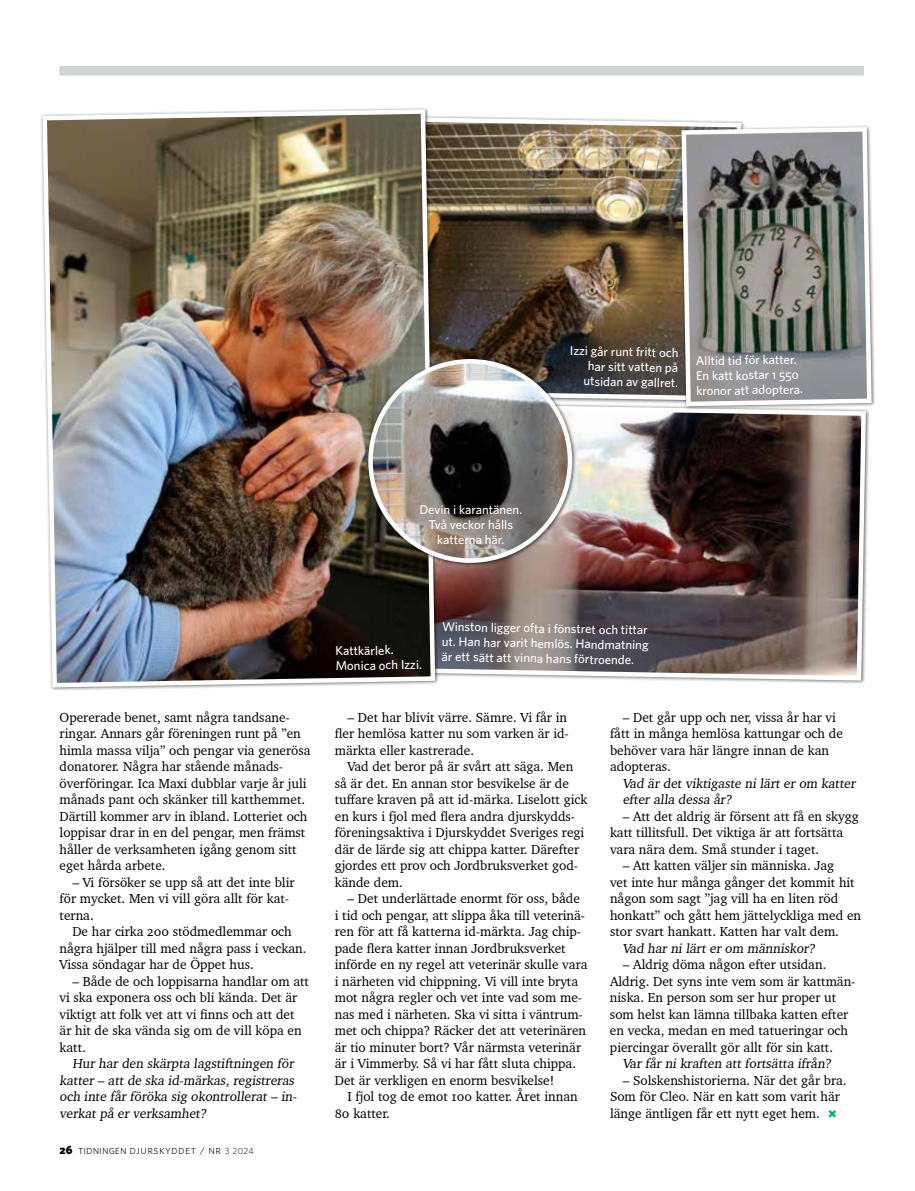
<style>
.page{position:relative;width:915px;height:1191px;background:#fff}
.page>*{position:absolute;margin:0;border:0;box-sizing:border-box;transform-origin:0 0}
.t1{font:13.35px/16.5px "Charter BT Pro";color:#000}
.t2{font:500 12.75px/15px "Whitney";color:#fff}
.t3{font:300 12px "Whitney";letter-spacing:.035em;color:#000}
.s1{font-weight:900}
.s2{font-size:9px}
</style>
<div class="page">
<img style="left:439px;top:116px;width:304px;height:285px">
<img style="left:439px;top:401px;width:428px;height:282px">
<img style="left:41px;top:108px;width:396px;height:582px">
<div style="left:366px;top:356px;width:210px;height:211px;background:#000;opacity:.6"></div>
<img style="left:370px;top:361px;width:199px;height:199px;border-radius:100px">
<div style="left:368px;top:359px;width:204px;height:204px;border:4px solid #fff;border-radius:50%"></div>
<div style="left:679px;top:124px;width:196px;height:287px;background:#000;opacity:.6"></div>
<svg style="left:679px;top:125px;width:194px;height:283px"></svg>
<div style="left:60px;top:66px;width:803px;height:9px;background:#d1d3d4"></div>
<p class="t2" style="left:570px;top:343px;width:110px;text-align:right;rotate:1deg">Izzi går runt fritt och har sitt vatten på utsidan av gallret.</p>
<p class="t2" style="left:695px;top:353px;width:108px;rotate:-1deg">Alltid tid för katter.<br>En katt kostar 1 550 kronor att adoptera.</p>
<p class="t2" style="left:419px;top:501px;width:104px;text-align:center">Devin i karantänen.<br>Två veckor hålls katterna här.</p>
<p class="t1" style="left:60px;top:709px;width:252px">Opererade benet, samt några tandsane&shy;ringar. Annars går föreningen runt på ”en himla massa vilja” och pengar via generösa donatorer. Några har stående månads&shy;överföringar. Ica Maxi dubblar varje år juli månads pant och skänker till katthemmet.<br>Därtill kommer arv in ibland. Lotteriet och loppisar drar in en del pengar, men främst håller de verksamheten igång genom sitt eget hårda arbete.</p>
<p class="t1" style="left:60px;top:874px;width:236px;text-indent:13px">– Vi försöker se upp så att det inte blir för mycket. Men vi vill göra allt för kat&shy;terna.</p>
<p class="t1" style="left:60px;top:923px;width:248px;text-indent:13px">De har cirka 200 stödmedlemmar och några hjälper till med några pass i veckan.<br>Vissa söndagar har de Öppet hus.</p>
<p class="t1" style="left:60px;top:973px;width:251px;text-indent:13px">– Både de och loppisarna handlar om att vi ska exponera oss och bli kända. Det är viktigt att folk vet att vi finns och att det är hit de ska vända sig om de vill köpa en katt.</p>
<p class="t1" style="left:60px;top:1055px;width:240px;text-indent:13px">Hur har den skärpta lagstiftningen för katter – att de ska id-märkas, registreras och inte får föröka sig okontrollerat – in&shy;verkat på er verksamhet?</p>
<p class="t3" style="left:60px;top:1141px;width:195px"><span class="s1">26</span> tidningen djurskyddet / Nr <span class="s2">3 2024</span></p>
<p class="t2" style="left:335px;top:643px;width:88px;rotate:-1deg">Kattkärlek.<br>Monica och Izzi.</p>
<p class="t2" style="left:442px;top:619px;width:208px;text-align:justify;rotate:1deg">Winston ligger ofta i fönstret och tittar ut. Han har varit hemlös. Handmatning är ett sätt att vinna hans förtroende.</p>
<p class="t1" style="left:334px;top:709px;width:235px;text-indent:13px">– Det har blivit värre. Sämre. Vi får in fler hemlösa katter nu som varken är id&shy;märkta eller kastrerade.</p>
<p class="t1" style="left:334px;top:758px;width:254px;text-indent:13px">Vad det beror på är svårt att säga. Men så är det. En annan stor besvikelse är de tuffare kraven på att id-märka. Liselott gick en kurs i fjol med flera andra djurskydds&shy;föreningsaktiva i Djurskyddet Sveriges regi där de lärde sig att chippa katter. Därefter gjordes ett prov och Jordbruksverket god&shy;kände dem.</p>
<p class="t1" style="left:334px;top:890px;width:254px;text-indent:13px">– Det underlättade enormt för oss, både<br>i tid och pengar, att slippa åka till veterinä&shy;ren för att få katterna id-märkta. Jag chip&shy;pade flera katter innan Jordbruksverket införde en ny regel att veterinär skulle vara i närheten vid chippning. Vi vill inte bryta mot några regler och vet inte vad som me&shy;nas med i närheten. Ska vi sitta i väntrum&shy;met och chippa? Räcker det att veterinären är tio minuter bort? Vår närmsta veterinär är i Vimmerby. Så vi har fått sluta chippa.<br>Det är verkligen en enorm besvikelse!</p>
<p class="t1" style="left:334px;top:1088px;width:244px;text-indent:13px">I fjol tog de emot 100 katter. Året innan<br>80 katter.</p>
<p class="t1" style="left:609px;top:709px;width:234px;text-indent:13px">– Det går upp och ner, vissa år har vi fått in många hemlösa kattungar och de behöver vara här längre innan de kan adopteras.</p>
<p class="t1" style="left:622px;top:775px;width:236px">Vad är det viktigaste ni lärt er om katter efter alla dessa år?</p>
<p class="t1" style="left:609px;top:808px;width:250px;text-indent:13px">– Att det aldrig är försent att få en skygg katt tillitsfull. Det viktiga är att fortsätta vara nära dem. Små stunder i taget.</p>
<p class="t1" style="left:622px;top:857px;width:213px">– Att katten väljer sin människa. Jag</p>
<p class="t1" style="left:609px;top:874px;width:246px">vet inte hur många gånger det kommit hit</p>
<p class="t1" style="left:609px;top:890px;width:230px">någon som sagt ”jag vill ha en liten röd</p>
<p class="t1" style="left:609px;top:907px;width:252px">honkatt” och gått hem jättelyckliga med en</p>
<p class="t1" style="left:609px;top:923px;width:230px">stor svart hankatt. Katten har valt dem.</p>
<p class="t1" style="left:622px;top:940px;width:196px">Vad har ni lärt er om människor?</p>
<p class="t1" style="left:622px;top:956px;width:205px">– Aldrig döma någon efter utsidan.</p>
<p class="t1" style="left:609px;top:973px;width:247px">Aldrig. Det syns inte vem som är kattmän-</p>
<p class="t1" style="left:609px;top:989px;width:228px">niska. En person som ser hur proper ut</p>
<p class="t1" style="left:609px;top:1006px;width:240px">som helst kan lämna tillbaka katten efter</p>
<p class="t1" style="left:609px;top:1022px;width:239px">en vecka, medan en med tatueringar och</p>
<p class="t1" style="left:609px;top:1039px;width:224px">piercingar överallt gör allt för sin katt.</p>
<p class="t1" style="left:622px;top:1055px;width:212px">Var får ni kraften att fortsätta ifrån?</p>
<p class="t1" style="left:609px;top:1072px;width:238px;text-indent:13px">– Solskenshistorierna. När det går bra.<br>Som för Cleo. När en katt som varit här länge äntligen får ett nytt eget hem.</p>
</div>
